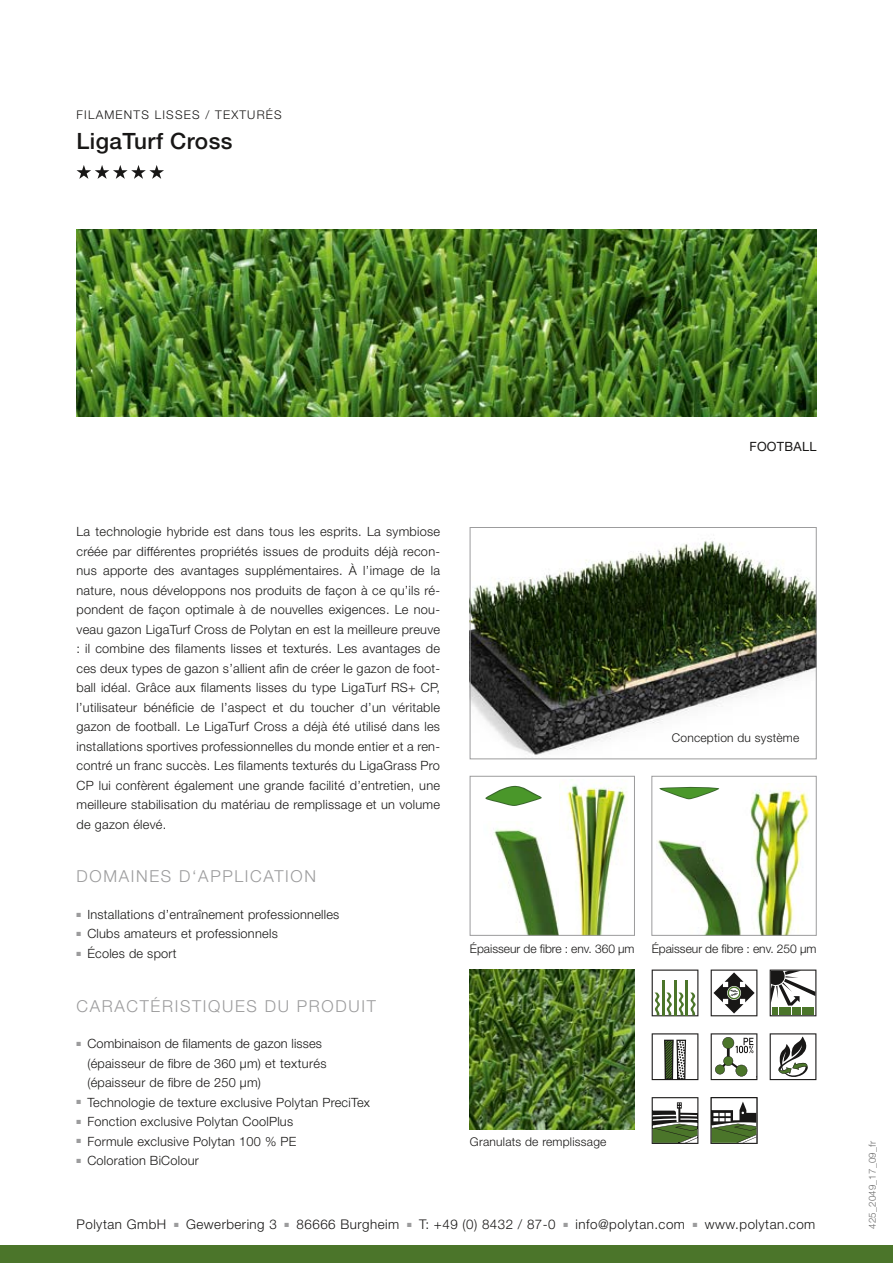
<style>
.page{position:relative;width:893px;height:1263px;background:#fff}
.page>*{position:absolute;margin:0;border:0;box-sizing:border-box;transform-origin:0 0}
.t1{font:500 22.5px "Helvetica Neue LT Std";letter-spacing:.02em;color:#181716}
.t2{font:300 16.5px "Helvetica Neue LT Std";letter-spacing:.1em;color:#9c9c9d}
.t3{font:300 13.35px "Helvetica Neue LT Std";letter-spacing:.035em;color:#181716}
.t4{font:300 12.75px/19.5px "Helvetica Neue LT Std";letter-spacing:.02em;color:#181716;text-align:justify}
.t5{font:12.75px "Helvetica Neue LT Std";letter-spacing:.02em;color:#181716}
.t6{font:300 12px "Helvetica Neue LT Std";color:#181716}
.t7{font:300 12px "Helvetica Neue LT Std";letter-spacing:.02em;color:#181716}
.t8{font:300 12px "Helvetica Neue LT Std";letter-spacing:.1em;color:#181716}
.t9{font:300 9.75px "Helvetica Neue LT Std";letter-spacing:.02em;color:#6e6e6e}
</style>
<div class="page">
<div style="left:0;top:1246px;width:893px;height:17px;background:#4b752a"></div>
<img style="left:472px;top:541px;width:342px;height:214px">
<div style="left:470px;top:527px;width:346px;height:232px;border:1px solid #9c9c9d"></div>
<img style="left:493px;top:829px;width:66px;height:104px">
<img style="left:562px;top:782px;width:64px;height:151px">
<svg style="left:485px;top:785px;width:57px;height:21px"></svg>
<img style="left:750px;top:783px;width:59px;height:150px">
<img style="left:657px;top:840px;width:84px;height:93px">
<svg style="left:659px;top:786px;width:60px;height:13px"></svg>
<img style="left:77px;top:230px;width:739px;height:187px">
<img style="left:470px;top:969px;width:165px;height:160px">
<svg style="left:711px;top:969px;width:46px;height:47px"></svg>
<svg style="left:770px;top:969px;width:46px;height:47px"></svg>
<svg style="left:770px;top:1033px;width:46px;height:47px"></svg>
<svg style="left:711px;top:1097px;width:46px;height:47px"></svg>
<svg style="left:711px;top:1033px;width:46px;height:47px"></svg>
<svg style="left:652px;top:1097px;width:46px;height:47px"></svg>
<svg style="left:652px;top:969px;width:46px;height:47px"></svg>
<svg style="left:652px;top:1033px;width:46px;height:47px"></svg>
<div style="left:470px;top:776px;width:165px;height:159px;border:1px solid #9c9c9d"></div>
<svg style="left:77px;top:165px;width:87px;height:14px"></svg>
<p class="t8" style="left:77px;top:108px;width:207px">FILAMENTS LISSES / TEXTURÉS</p>
<h1 class="t1" style="left:77px;top:128px;width:157px">LigaTurf Cross</h1>
<p class="t4" style="left:77px;top:522px;width:365px">La technologie hybride est dans tous les esprits. La symbiose créée par différentes propriétés issues de produits déjà recon&shy;nus apporte des avantages supplémentaires. À l’image de la nature, nous développons nos produits de façon à ce qu’ils ré&shy;pondent de façon optimale à de nouvelles exigences. Le nou&shy;veau gazon LigaTurf Cross de Polytan en est la meilleure preuve : il combine des filaments lisses et texturés. Les avantages de ces deux types de gazon s’allient afin de créer le gazon de foot&shy;ball idéal. Grâce aux filaments lisses du type LigaTurf RS+ CP, l’utilisateur bénéficie de l’aspect et du toucher d’un véritable gazon de football. Le LigaTurf Cross a déjà été utilisé dans les installations sportives professionnelles du monde entier et a ren&shy;contré un franc succès. Les filaments texturés du LigaGrass Pro CP lui confèrent également une grande facilité d’entretien, une meilleure stabilisation du matériau de remplissage et un volume de gazon élevé.</p>
<p class="t2" style="left:77px;top:866px;width:241px">DOMAINES D‘APPLICATION</p>
<p class="t4" style="left:77px;top:904px;width:264px"><sup>■</sup> Installations d’entraînement professionnelles</p>
<p class="t4" style="left:77px;top:924px;width:203px"><sup>■</sup> Clubs amateurs et professionnels</p>
<p class="t4" style="left:77px;top:943px;width:102px"><sup>■</sup> Écoles de sport</p>
<p class="t2" style="left:77px;top:995px;width:301px">CARACTÉRISTIQUES DU PRODUIT</p>
<p class="t4" style="left:87px;top:1033px;width:241px;text-align:left;text-indent:-11px"><sup>■</sup> Combinaison de filaments de gazon lisses (épaisseur de fibre de 360 μm) et texturés (épaisseur de fibre de 250 μm)</p>
<p class="t4" style="left:77px;top:1092px;width:295px"><sup>■</sup> Technologie de texture exclusive Polytan PreciTex</p>
<p class="t4" style="left:77px;top:1111px;width:218px"><sup>■</sup> Fonction exclusive Polytan CoolPlus</p>
<p class="t4" style="left:77px;top:1131px;width:221px"><sup>■</sup> Formule exclusive Polytan 100 % PE</p>
<p class="t4" style="left:77px;top:1150px;width:124px"><sup>■</sup> Coloration BiColour</p>
<p class="t5" style="left:749px;top:439px;width:68px">FOOTBALL</p>
<p class="t7" style="left:672px;top:730px;width:129px">Conception du système</p>
<p class="t6" style="left:470px;top:941px;width:166px">Épaisseur de fibre : env. 360 μm</p>
<p class="t6" style="left:652px;top:941px;width:166px">Épaisseur de fibre : env. 250 μm</p>
<p class="t7" style="left:470px;top:1134px;width:138px">Granulats de remplissage</p>
<p class="t3" style="left:77px;top:1216px;width:91px">Polytan GmbH</p>
<p class="t3" style="left:174px;top:1216px;width:104px"><sup>■</sup> Gewerbering 3</p>
<p class="t3" style="left:285px;top:1216px;width:116px"><sup>■</sup> 86666 Burgheim</p>
<p class="t3" style="left:407px;top:1216px;width:150px"><sup>■</sup> T: +49 (0) 8432 / 87-0</p>
<p class="t3" style="left:563px;top:1216px;width:123px"><sup>■</sup> info@polytan.com</p>
<p class="t3" style="left:693px;top:1216px;width:124px"><sup>■</sup> www.polytan.com</p>
<p class="t9" style="left:866px;top:1229px;width:89px;rotate:-90deg">425_2049_17_09_fr</p>
</div>
